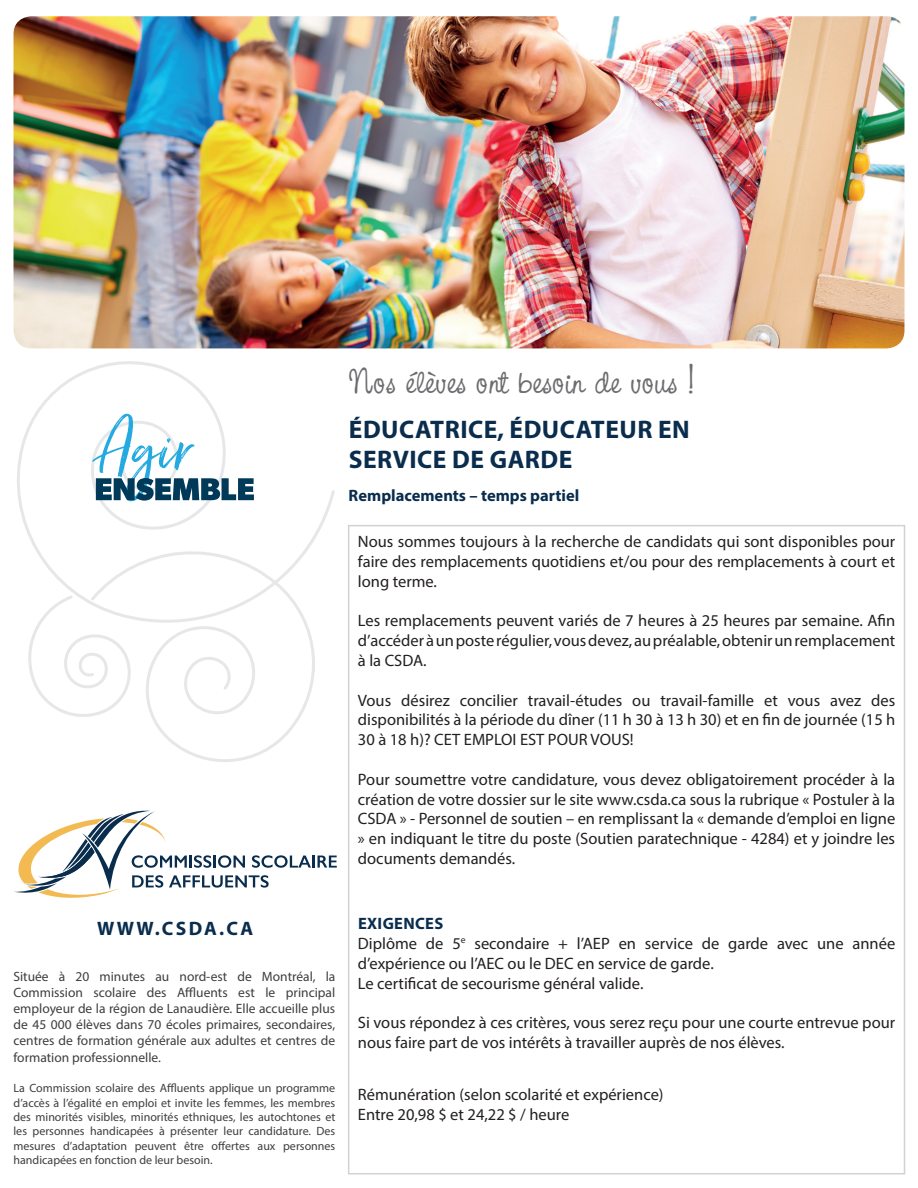
<style>
.page{position:relative;width:918px;height:1188px;background:#fff}
.page>*{position:absolute;margin:0;border:0;box-sizing:border-box;transform-origin:0 0}
.t1{font:39px "CAC Pinafore";color:#6c6d70}
.t2{font:700 25.5px/30.6px "Myriad Pro";letter-spacing:.02em;color:#0a2d4e}
.t3{font:700 19.5px "Myriad Pro";letter-spacing:.12em;color:#0a2d4e}
.t4{font:16.5px/19.8px "Myriad Pro";color:#231f20;text-align:justify}
.t5{font:700 16.5px "Myriad Pro";color:#0a2d4e}
.t6{font:13.5px/16.2px "Myriad Pro";color:#3e3e3f;text-align:justify}
.t7{font:12px/14.4px "Myriad Pro";color:#3e3e3f;text-align:justify}
.s1{font-weight:700;color:#0a2d4e}
</style>
<div class="page">
<img style="left:14px;top:16px;width:890px;height:332px">
<svg style="left:17px;top:361px;width:318px;height:232px"></svg>
<svg style="left:88px;top:537px;width:238px;height:225px"></svg>
<svg style="left:28px;top:593px;width:107px;height:129px"></svg>
<svg style="left:92px;top:414px;width:162px;height:87px"></svg>
<svg style="left:14px;top:810px;width:323px;height:88px"></svg>
<h1 class="t1" style="left:349px;top:358px;width:348px">Nos élèves ont besoin de vous !</h1>
<h2 class="t2" style="left:349px;top:413px;width:342px">ÉDUCATRICE, ÉDUCATEUR EN<br>SERVICE DE GARDE</h2>
<p class="t5" style="left:349px;top:484px;width:232px">Remplacements – temps partiel</p>
<p class="t4" style="left:358px;top:532px;width:539px">Nous sommes toujours à la recherche de candidats qui sont disponibles pour faire des remplacements quotidiens et/ou pour des remplacements à court et long terme.</p>
<p class="t4" style="left:358px;top:611px;width:539px">Les remplacements peuvent variés de 7 heures à 25 heures par semaine. Afin d’accéder à un poste régulier, vous devez, au préalable, obtenir un remplacement à la CSDA.</p>
<p class="t4" style="left:358px;top:690px;width:539px">Vous désirez concilier travail-études ou travail-famille et vous avez des disponibilités à la période du dîner (11 h 30 à 13 h 30) et en fin de journée (15 h 30 à 18 h)? CET EMPLOI EST POUR VOUS!</p>
<p class="t4" style="left:358px;top:769px;width:539px">Pour soumettre votre candidature, vous devez obligatoirement procéder à la création de votre dossier sur le site www.csda.ca sous la rubrique « Postuler à la CSDA » - Personnel de soutien – en remplissant la « demande d’emploi en ligne » en indiquant le titre du poste (Soutien paratechnique - 4284) et y joindre les documents demandés.</p>
<p class="t3" style="left:97px;top:915px;width:158px">WWW.CSDA.CA</p>
<p class="t6" style="left:14px;top:968px;width:323px">Située à 20 minutes au nord-est de Montréal, la Commission scolaire des Affluents est le principal employeur de la région de Lanaudière. Elle accueille plus de 45 000 élèves dans 70 écoles primaires, secondaires, centres de formation générale aux adultes et centres de formation professionnelle.</p>
<p class="t7" style="left:14px;top:1081px;width:323px">La Commission scolaire des Affluents applique un programme d’accès à l’égalité en emploi et invite les femmes, les membres des minorités visibles, minorités ethniques, les autochtones et les personnes handicapées à présenter leur candidature. Des mesures d’adaptation peuvent être offertes aux personnes handicapées en fonction de leur besoin.</p>
<p class="t4" style="left:358px;top:913px;width:539px;text-align:left"><span class="s1">EXIGENCES<br></span>Diplôme de 5<sup>e</sup> secondaire + l’AEP en service de garde avec une année d’expérience ou l’AEC ou le DEC en service de garde.<br>Le certificat de secourisme général valide.</p>
<p class="t4" style="left:358px;top:1012px;width:539px">Si vous répondez à ces critères, vous serez reçu pour une courte entrevue pour nous faire part de vos intérêts à travailler auprès de nos élèves.</p>
<p class="t4" style="left:358px;top:1085px;width:307px">Rémunération (selon scolarité et expérience)<br>Entre 20,98 $ et 24,22 $ / heure</p>
</div>
